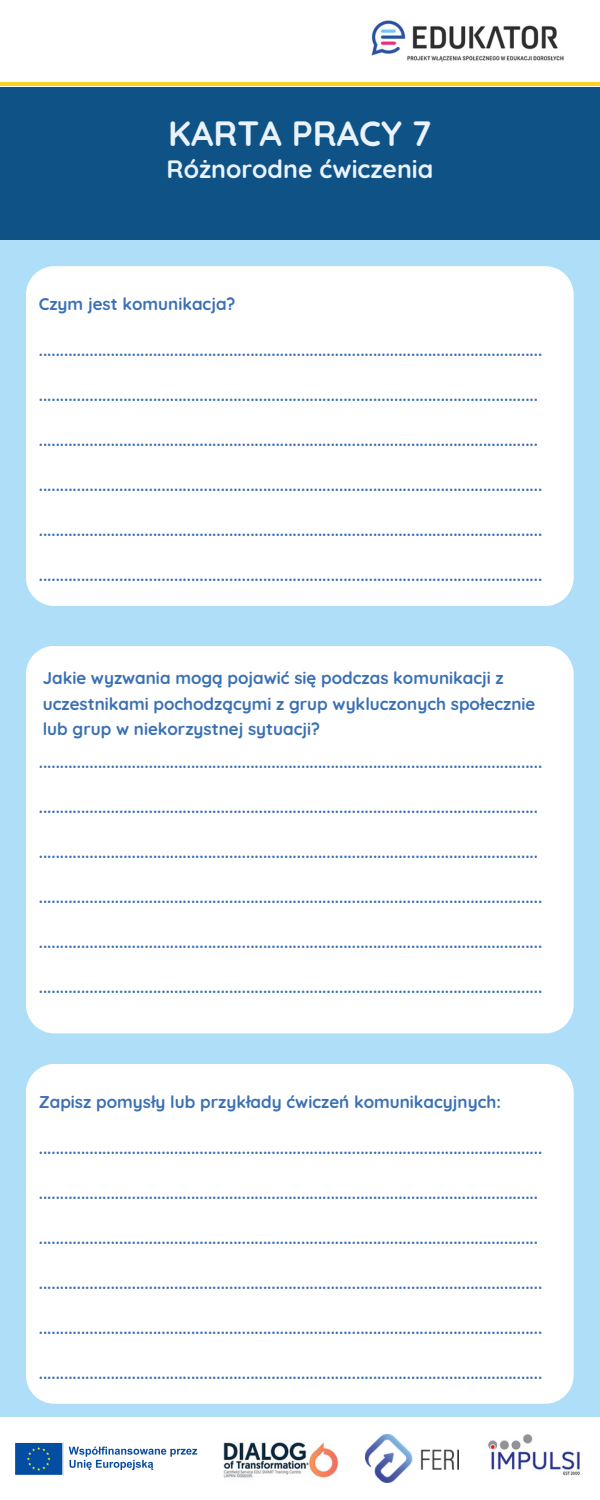
<style>
.page{position:relative;width:600px;height:1500px;background:#afdff8}
.page>*{position:absolute;margin:0;border:0;box-sizing:border-box;transform-origin:0 0}
.t1{font:700 35px "Quicksand";color:#eaf3fc}
.t2{font:700 25px "Quicksand";color:#eaf3fc}
.t3{font:700 17px/25.5px "Quicksand";color:#3a70b4}
</style>
<div class="page">
<div style="left:0;top:1418px;width:600px;height:82px;background:#fff"></div>
<div style="left:0;top:86px;width:600px;height:154px;background:#0f5286"></div>
<div style="left:0;top:0;width:600px;height:86px;background:#fff"></div>
<img style="left:371px;top:20px;width:193px;height:42px">
<img style="left:223px;top:1442px;width:116px;height:36px">
<img style="left:487px;top:1434px;width:94px;height:42px">
<img style="left:366px;top:1434px;width:93px;height:49px">
<hr style="left:0;top:83px;width:600px;height:3px;background:#ffd124">
<div style="left:26px;top:266px;width:548px;height:340px;background:#fff"></div>
<div style="left:26px;top:646px;width:548px;height:387px;background:#fff"></div>
<div style="left:26px;top:1064px;width:548px;height:340px;background:#fff"></div>
<img style="left:15px;top:1442px;width:183px;height:34px">
<p class="t1" style="left:168px;top:111px;width:265px">KARTA PRACY 7</p>
<p class="t2" style="left:167px;top:153px;width:268px">Różnorodne ćwiczenia</p>
<p class="t3" style="left:39px;top:291px;width:198px">Czym jest komunikacja?</p>
<p class="t3" style="left:39px;top:337px;width:505px">.......................................................................................................................</p>
<p class="t3" style="left:39px;top:382px;width:501px">......................................................................................................................</p>
<p class="t3" style="left:39px;top:427px;width:501px">......................................................................................................................</p>
<p class="t3" style="left:39px;top:472px;width:505px">.......................................................................................................................</p>
<p class="t3" style="left:39px;top:517px;width:505px">.......................................................................................................................</p>
<p class="t3" style="left:39px;top:562px;width:505px">.......................................................................................................................</p>
<p class="t3" style="left:43px;top:665px;width:494px">Jakie wyzwania mogą pojawić się podczas komunikacji z uczestnikami pochodzącymi z grup wykluczonych społecznie lub grup w niekorzystnej sytuacji?</p>
<p class="t3" style="left:39px;top:749px;width:505px">.......................................................................................................................</p>
<p class="t3" style="left:39px;top:794px;width:501px">......................................................................................................................</p>
<p class="t3" style="left:39px;top:839px;width:501px">......................................................................................................................</p>
<p class="t3" style="left:39px;top:884px;width:505px">.......................................................................................................................</p>
<p class="t3" style="left:39px;top:929px;width:505px">.......................................................................................................................</p>
<p class="t3" style="left:39px;top:974px;width:505px">.......................................................................................................................</p>
<p class="t3" style="left:39px;top:1089px;width:464px">Zapisz pomysły lub przykłady ćwiczeń komunikacyjnych:</p>
<p class="t3" style="left:39px;top:1135px;width:505px">.......................................................................................................................</p>
<p class="t3" style="left:39px;top:1180px;width:501px">......................................................................................................................</p>
<p class="t3" style="left:39px;top:1225px;width:501px">......................................................................................................................</p>
<p class="t3" style="left:39px;top:1270px;width:505px">.......................................................................................................................</p>
<p class="t3" style="left:39px;top:1315px;width:505px">.......................................................................................................................</p>
<p class="t3" style="left:39px;top:1360px;width:505px">.......................................................................................................................</p>
</div>
